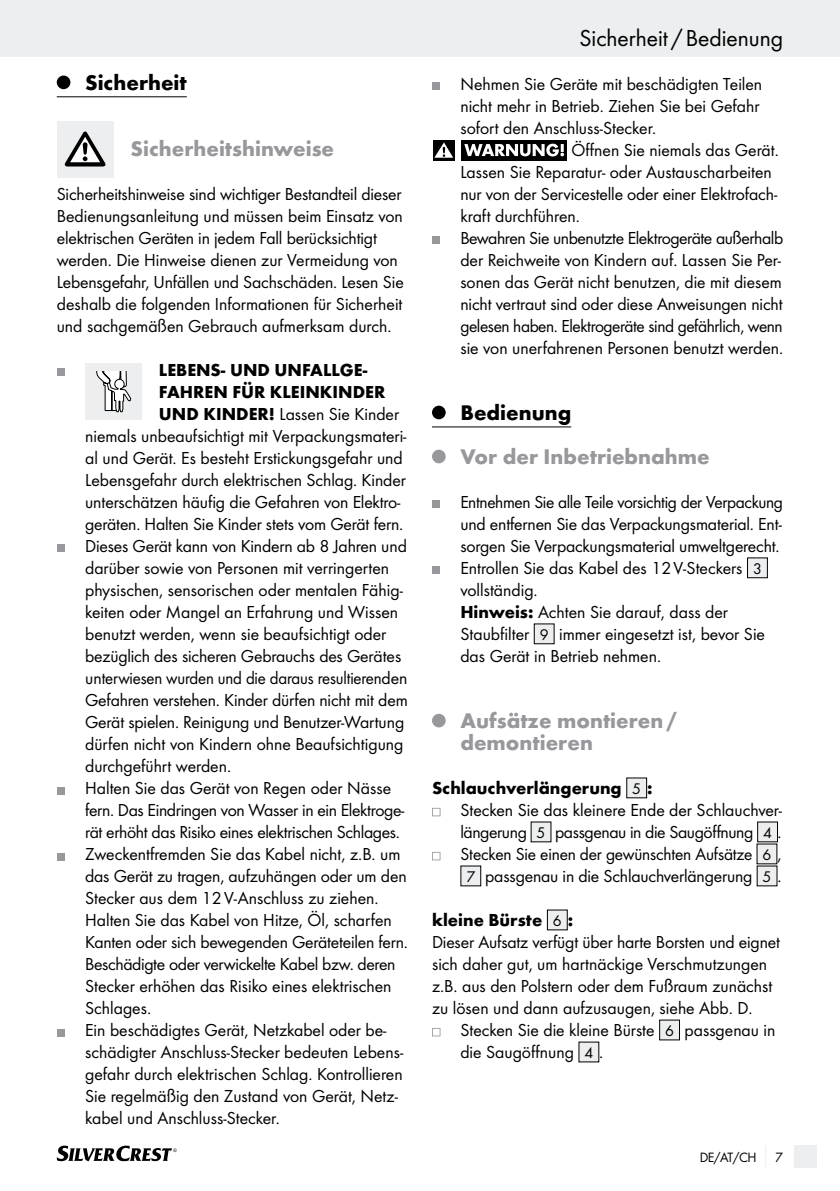
<style>
.page{position:relative;width:840px;height:1191px;background:#fff}
.page>*{position:absolute;margin:0;border:0;box-sizing:border-box;transform-origin:0 0}
.t1{font:24px "Futura Boo";color:#000}
.t2{font:700 22px/22px "Futura";color:#97979c}
.t3{font:700 22px "Futura";color:#000}
.t4{font:18px/22px "Futura Boo";color:#000}
.t5{font:18px "Futura Boo";letter-spacing:-.025em;color:#000}
.t6{font:700 18px "Futura";color:#000}
.t7{font:14px "Futura Boo";color:#000}
.s1{font-family:"Futura";font-weight:700}
.s2{font-size:16px}
.s3{font-family:"Futura Boo";font-weight:400;font-size:16px}
</style>
<div class="page">
<div style="left:0;top:0;width:839px;height:57px;background:#eceeef"></div>
<div style="left:794px;top:1145px;width:22px;height:23px;background:#eceeef"></div>
<svg style="left:57px;top:1145px;width:119px;height:16px"></svg>
<hr style="left:57px;top:96px;width:130px;height:1px;background:#000">
<div style="left:57px;top:76px;width:13px;height:13px;background:#000;border-radius:50%"></div>
<div style="left:57px;top:121px;width:56px;height:56px;background:#eceeef"></div>
<svg style="left:65px;top:131px;width:40px;height:35px"></svg>
<div style="left:57px;top:368px;width:7px;height:8px;background:#97979c"></div>
<div style="left:85px;top:363px;width:57px;height:57px;background:#eceeef"></div>
<svg style="left:96px;top:371px;width:35px;height:41px"></svg>
<div style="left:57px;top:544px;width:7px;height:8px;background:#97979c"></div>
<div style="left:57px;top:786px;width:7px;height:8px;background:#97979c"></div>
<div style="left:57px;top:852px;width:7px;height:8px;background:#97979c"></div>
<div style="left:57px;top:1028px;width:7px;height:8px;background:#97979c"></div>
<hr style="left:432px;top:426px;width:139px;height:1px;background:#000">
<div style="left:432px;top:82px;width:7px;height:8px;background:#97979c"></div>
<div style="left:461px;top:140px;width:106px;height:20px;background:#000"></div>
<div style="left:433px;top:140px;width:21px;height:20px;background:#000"></div>
<svg style="left:434px;top:142px;width:19px;height:16px"></svg>
<svg style="left:464px;top:144px;width:99px;height:12px"></svg>
<div style="left:432px;top:236px;width:7px;height:8px;background:#97979c"></div>
<div style="left:432px;top:406px;width:13px;height:13px;background:#000;border-radius:50%"></div>
<div style="left:432px;top:450px;width:13px;height:13px;background:#97979c;border-radius:50%"></div>
<div style="left:432px;top:500px;width:7px;height:8px;background:#97979c"></div>
<div style="left:432px;top:566px;width:7px;height:8px;background:#97979c"></div>
<div style="left:747px;top:558px;width:20px;height:20px;background:#eceeef"></div>
<div style="left:746px;top:557px;width:21px;height:21px;border:1px solid #000"></div>
<div style="left:534px;top:624px;width:20px;height:20px;background:#eceeef"></div>
<div style="left:432px;top:714px;width:13px;height:13px;background:#97979c;border-radius:50%"></div>
<div style="left:626px;top:778px;width:20px;height:20px;background:#eceeef"></div>
<svg style="left:432px;top:808px;width:8px;height:8px"></svg>
<div style="left:531px;top:822px;width:19px;height:20px;background:#eceeef"></div>
<div style="left:757px;top:822px;width:20px;height:20px;background:#eceeef"></div>
<svg style="left:432px;top:852px;width:8px;height:8px"></svg>
<div style="left:756px;top:844px;width:20px;height:20px;background:#eceeef"></div>
<div style="left:460px;top:866px;width:20px;height:20px;background:#eceeef"></div>
<div style="left:756px;top:866px;width:20px;height:20px;background:#eceeef"></div>
<div style="left:547px;top:910px;width:20px;height:20px;background:#eceeef"></div>
<svg style="left:432px;top:1028px;width:8px;height:8px"></svg>
<div style="left:659px;top:1020px;width:20px;height:20px;background:#eceeef"></div>
<div style="left:578px;top:1042px;width:20px;height:20px;background:#eceeef"></div>
<p class="t3" style="left:85px;top:69px;width:103px">Sicherheit</p>
<p class="t2" style="left:130px;top:137px;width:205px">Sicherheitshinweise</p>
<p class="t4" style="left:57px;top:183px;width:348px">Sicherheitshinweise sind wichtiger Bestandteil dieser Bedienungsanleitung und müssen beim Einsatz von elektrischen Geräten in jedem Fall berücksichtigt werden. Die Hinweise dienen zur Vermeidung von Lebensgefahr, Unfällen und Sachschäden. Lesen Sie deshalb die folgenden Informationen für Sicherheit und sachgemäßen Gebrauch aufmerksam durch.</p>
<p class="t6" style="left:159px;top:359px;width:163px">Lebens- und Unfallge</p>
<p class="t6" style="left:362px;top:359px;width:6px">-</p>
<p class="t6" style="left:159px;top:381px;width:21px">fahre</p>
<p class="t6" style="left:213px;top:381px;width:151px">n für Kleinkinder</p>
<p class="t4" style="left:85px;top:403px;width:324px;text-indent:74px"><span class="s1">und Kinder!</span> Lassen Sie Kinder niemals unbeaufsichtigt mit Verpackungsmateri&shy;al und Gerät. Es besteht Erstickungsgefahr und Lebensgefahr durch elektrischen Schlag. Kinder unterschätzen häufig die Gefahren von Elektro&shy;geräten. Halten Sie Kinder stets vom Gerät fern.<br>Dieses Gerät kann von Kindern ab 8 Jahren und darüber sowie von Personen mit verringerten physischen, sensorischen oder mentalen Fähig&shy;keiten oder Mangel an Erfahrung und Wissen benutzt werden, wenn sie beaufsichtigt oder bezüglich des sicheren Gebrauchs des Gerätes unterwiesen wurden und die daraus resultierenden Gefahren verstehen. Kinder dürfen nicht mit dem Gerät spielen. Reinigung und Benutzer-Wartung dürfen nicht von Kindern ohne Beaufsichtigung durchgeführt werden.<br>Halten Sie das Gerät von Regen oder Nässe fern. Das Eindringen von Wasser in ein Elektroge&shy;rät erhöht das Risiko eines elektrischen Schlages.<br>Zweckentfremden Sie das Kabel nicht, z.B. um das Gerät zu tragen, aufzuhängen oder um den Stecker aus dem 12V-Anschluss zu ziehen.<br>Halten Sie das Kabel von Hitze, Öl, scharfen Kanten oder sich bewegenden Geräteteilen fern.<br>Beschädigte oder verwickelte Kabel bzw. deren Stecker erhöhen das Risiko eines elektrischen Schlages.<br>Ein beschädigtes Gerät, Netzkabel oder be&shy;schädigter Anschluss-Stecker bedeuten Lebens&shy;gefahr durch elektrischen Schlag. Kontrollieren Sie regelmäßig den Zustand von Gerät, Netz&shy;kabel und Anschluss-Stecker.</p>
<h1 class="t1" style="left:579px;top:24px;width:205px">Sicherheit /Bedienung</h1>
<p class="t4" style="left:460px;top:73px;width:303px">Nehmen Sie Geräte mit beschädigten Teilen</p>
<p class="t4" style="left:460px;top:95px;width:300px">nicht mehr in Betrieb. Ziehen Sie bei Gefahr</p>
<p class="t4" style="left:460px;top:117px;width:197px">sofort den Anschluss-Stecker.</p>
<p class="t4" style="left:571px;top:139px;width:209px">Öffnen Sie niemals das Gerät.</p>
<p class="t4" style="left:460px;top:161px;width:313px">Lassen Sie Reparatur- oder Austauscharbeiten</p>
<p class="t4" style="left:460px;top:183px;width:318px">nur von der Servicestelle oder einer Elektrofach-</p>
<p class="t4" style="left:460px;top:205px;width:121px">kraft durchführen.</p>
<p class="t5" style="left:460px;top:227px;width:324px">Bewahren Sie unbenutzte Elektrogeräte außerhalb</p>
<p class="t4" style="left:460px;top:249px;width:322px">der Reichweite von Kindern auf. Lassen Sie Per-</p>
<p class="t4" style="left:460px;top:271px;width:322px">sonen das Gerät nicht benutzen, die mit diesem</p>
<p class="t4" style="left:460px;top:293px;width:323px">nicht vertraut sind oder diese Anweisungen nicht</p>
<p class="t5" style="left:460px;top:315px;width:324px">gelesen haben. Elektrogeräte sind gefährlich, wenn</p>
<p class="t4" style="left:460px;top:337px;width:324px">sie von unerfahrenen Personen benutzt werden.</p>
<p class="t3" style="left:460px;top:399px;width:112px">Bedienung</p>
<p class="t2" style="left:460px;top:445px;width:251px">Vor der Inbetriebnahme</p>
<p class="t4" style="left:460px;top:491px;width:324px">Entnehmen Sie alle Teile vorsichtig der Verpackung und entfernen Sie das Verpackungsmaterial. Ent&shy;sorgen Sie Verpackungsmaterial umweltgerecht.<br>Entrollen Sie das Kabel des 12V-Steckers <span class="s2">3 </span>vollständig.<br><span class="s1">Hinweis:</span> Achten Sie darauf, dass der Staubfilter <span class="s2">9</span> immer eingesetzt ist, bevor Sie das Gerät in Betrieb nehmen.</p>
<p class="t2" style="left:460px;top:709px;width:218px">Aufsätze montieren/ demontieren</p>
<p class="t6" style="left:432px;top:777px;width:222px">Schlauchverlängerung <span class="s3">5</span> :</p>
<p class="t4" style="left:460px;top:799px;width:323px;text-align:center">Stecken Sie das kleinere Ende der Schlauchver&shy;längerung <span class="s2">5</span> passgenau in die Saugöffnung <span class="s2">4</span> .<br>Stecken Sie einen der gewünschten Aufsätze <span class="s2">6</span> , <span class="s2">7</span> passgenau in die Schlauchverlängerung <span class="s2">5</span> .</p>
<p class="t6" style="left:432px;top:909px;width:143px">kleine Bürste <span class="s3">6</span> :</p>
<p class="t4" style="left:432px;top:931px;width:349px">Dieser Aufsatz verfügt über harte Borsten und eignet sich daher gut, um hartnäckige Verschmutzungen z.B. aus den Polstern oder dem Fußraum zunächst zu lösen und dann aufzusaugen, siehe Abb. D.</p>
<p class="t4" style="left:460px;top:1019px;width:316px">Stecken Sie die kleine Bürste <span class="s2">6</span> passgenau in die Saugöffnung <span class="s2">4</span> .</p>
<p class="t7" style="left:699px;top:1149px;width:58px">DE/AT/CH</p>
<p class="t7" style="left:774px;top:1149px;width:9px">7</p>
</div>
